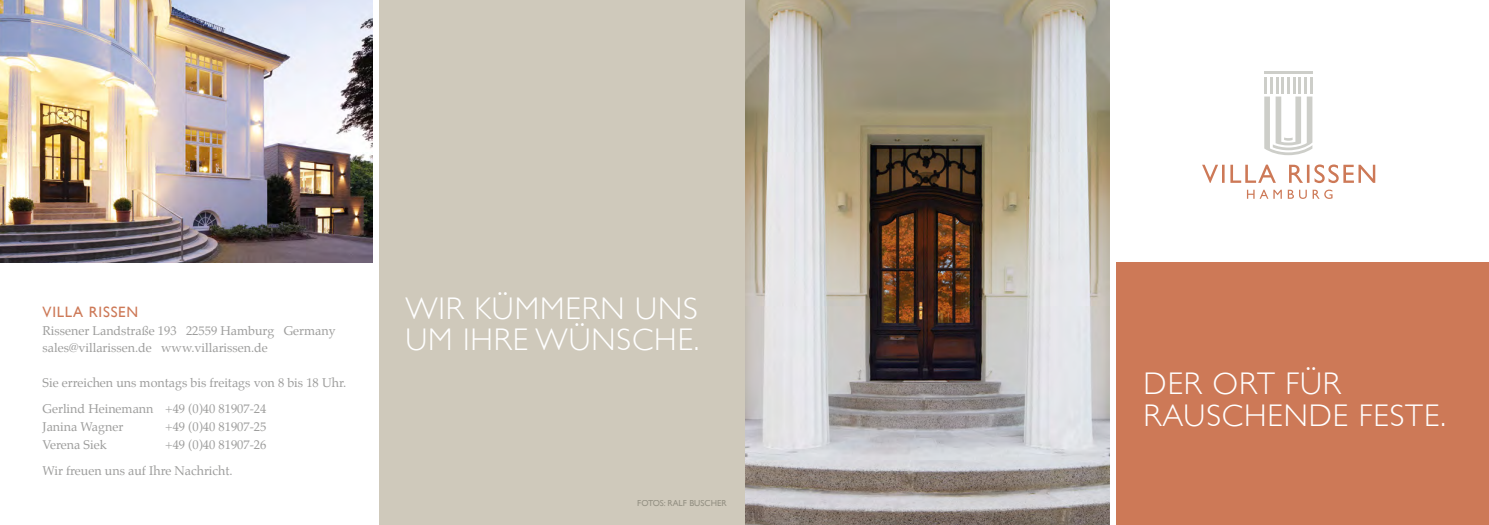
<style>
.page{position:relative;width:1489px;height:525px;background:#fff}
.page>*{position:absolute;margin:0;border:0;box-sizing:border-box;transform-origin:0 0}
.t1{font:300 31.25px/31.2px "Gill Sans";letter-spacing:.03em;color:#fff}
.t2{font:15px "Gill Sans";letter-spacing:.05em;color:#cd7957}
.t3{font:12.5px/26.2px "Palatino";color:#9d9d9c}
.t4{font:8.75px "Gill Sans";color:#979992}
</style>
<div class="page">
<img style="left:744px;top:0;width:365px;height:524px">
<div style="left:1116px;top:262px;width:372px;height:262px;background:#cd7957"></div>
<div style="left:379px;top:0;width:365px;height:524px;background:#cfc9bb"></div>
<hr style="left:1264px;top:71px;width:48px;height:3px;background:#cdcec9">
<svg style="left:1264px;top:77px;width:48px;height:78px"></svg>
<svg style="left:1246px;top:189px;width:86px;height:10px"></svg>
<svg style="left:1202px;top:164px;width:173px;height:19px"></svg>
<img style="left:0;top:0;width:372px;height:262px">
<p class="t2" style="left:43px;top:303px;width:97px">VILLA RISSEN</p>
<p class="t3" style="left:43px;top:321px;width:294px;line-height:17.5px">Rissener Landstraße 193 22559 Hamburg Germany sales@villarissen.de www.villarissen.de</p>
<p class="t3" style="left:43px;top:369px;width:305px">Sie erreichen uns montags bis freitags von 8 bis 18 Uhr.<br>Gerlind Heinemann +49 (0)40 81907-24</p>
<p class="t3" style="left:43px;top:413px;width:82px">Janina Wagner</p>
<p class="t3" style="left:165px;top:413px;width:103px">+49 (0)40 81907-25</p>
<p class="t3" style="left:43px;top:431px;width:66px">Verena Siek</p>
<p class="t3" style="left:43px;top:431px;width:225px;text-indent:122px">+49 (0)40 81907-26<br>Wir freuen uns auf Ihre Nachricht.</p>
<h1 class="t1" style="left:405px;top:291px;width:295px">WIR KÜMMERN UNS<br>UM IHRE WÜNSCHE.</h1>
<p class="t4" style="left:637px;top:498px;width:91px">FOTOS: RALF BUSCHER</p>
<h1 class="t1" style="left:1143px;top:366px;width:304px">DER ORT FÜR<br>RAUSCHENDE FESTE.</h1>
</div>
